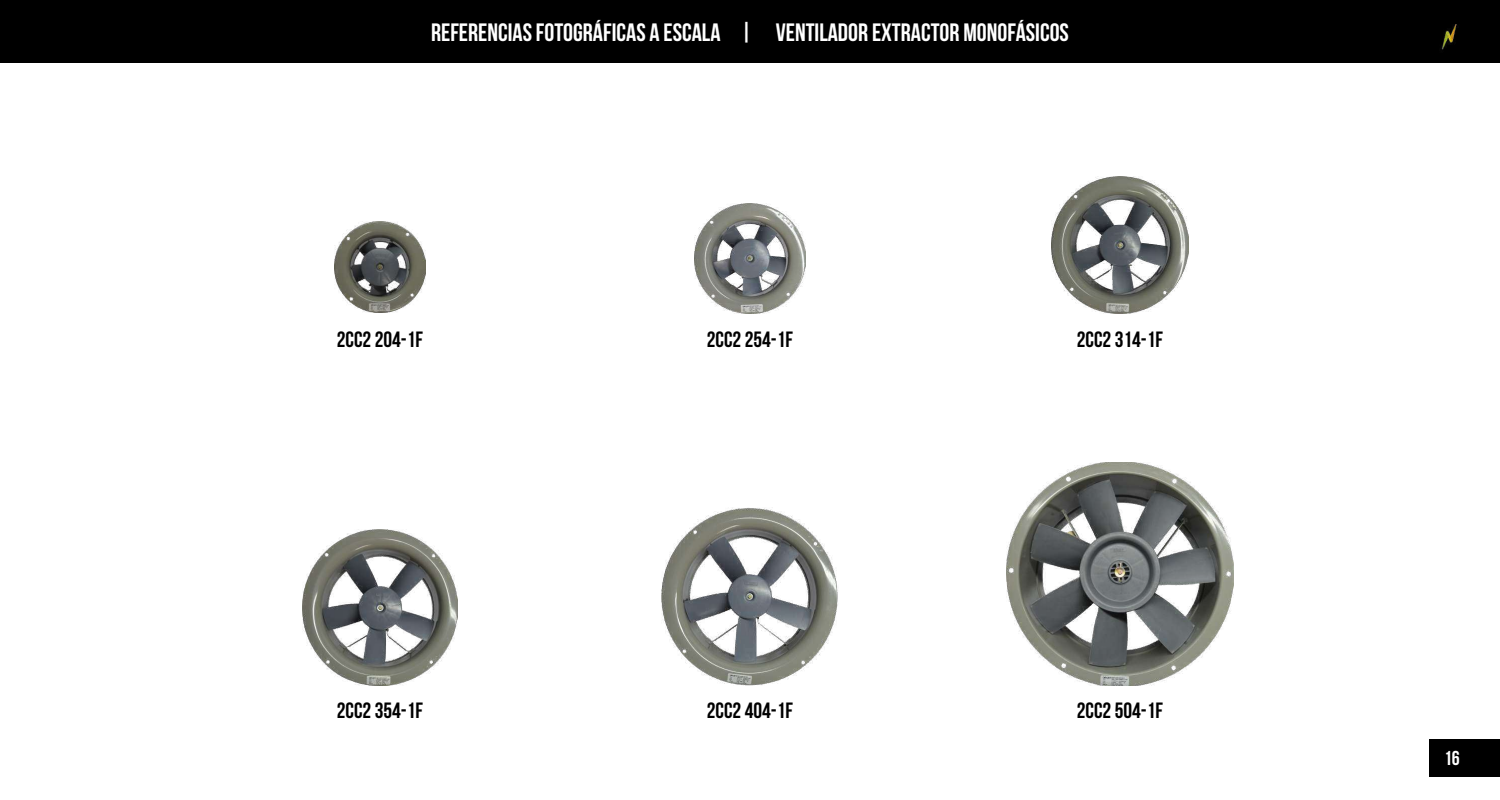
<style>
.page{position:relative;width:1500px;height:800px;background:#fff}
.page>*{position:absolute;margin:0;border:0;box-sizing:border-box;transform-origin:0 0}
.t1{font:700 25px "Bebas Neue";color:#fff}
.t2{font:700 22px "Bebas Neue";color:#000}
.t3{font:700 20px "Bebas Neue";color:#fff}
</style>
<div class="page">
<div style="left:0;top:0;width:1500px;height:63px;background:#000"></div>
<img style="left:1007px;top:462px;width:226px;height:223px">
<img style="left:661px;top:508px;width:177px;height:177px">
<img style="left:303px;top:530px;width:154px;height:155px">
<img style="left:1052px;top:176px;width:137px;height:138px">
<img style="left:695px;top:203px;width:110px;height:111px">
<img style="left:334px;top:222px;width:92px;height:91px">
<div style="left:1429px;top:739px;width:71px;height:38px;background:#000"></div>
<img style="left:1441px;top:24px;width:16px;height:26px">
<p class="t1" style="left:431px;top:19px;width:639px">REFERENCIAS FOTOGRÁFICAS A ESCALA | VENTILADOR EXTRACTOR MONOFÁSICOS</p>
<p class="t2" style="left:337px;top:327px;width:88px">2CC2 204-1F</p>
<p class="t2" style="left:707px;top:327px;width:88px">2CC2 254-1F</p>
<p class="t2" style="left:1077px;top:327px;width:88px">2CC2 314-1F</p>
<p class="t2" style="left:337px;top:699px;width:88px">2CC2 354-1F</p>
<p class="t2" style="left:707px;top:699px;width:88px">2CC2 404-1F</p>
<p class="t2" style="left:1077px;top:699px;width:88px">2CC2 504-1F</p>
<p class="t3" style="left:1444px;top:747px;width:17px">16</p>
</div>
